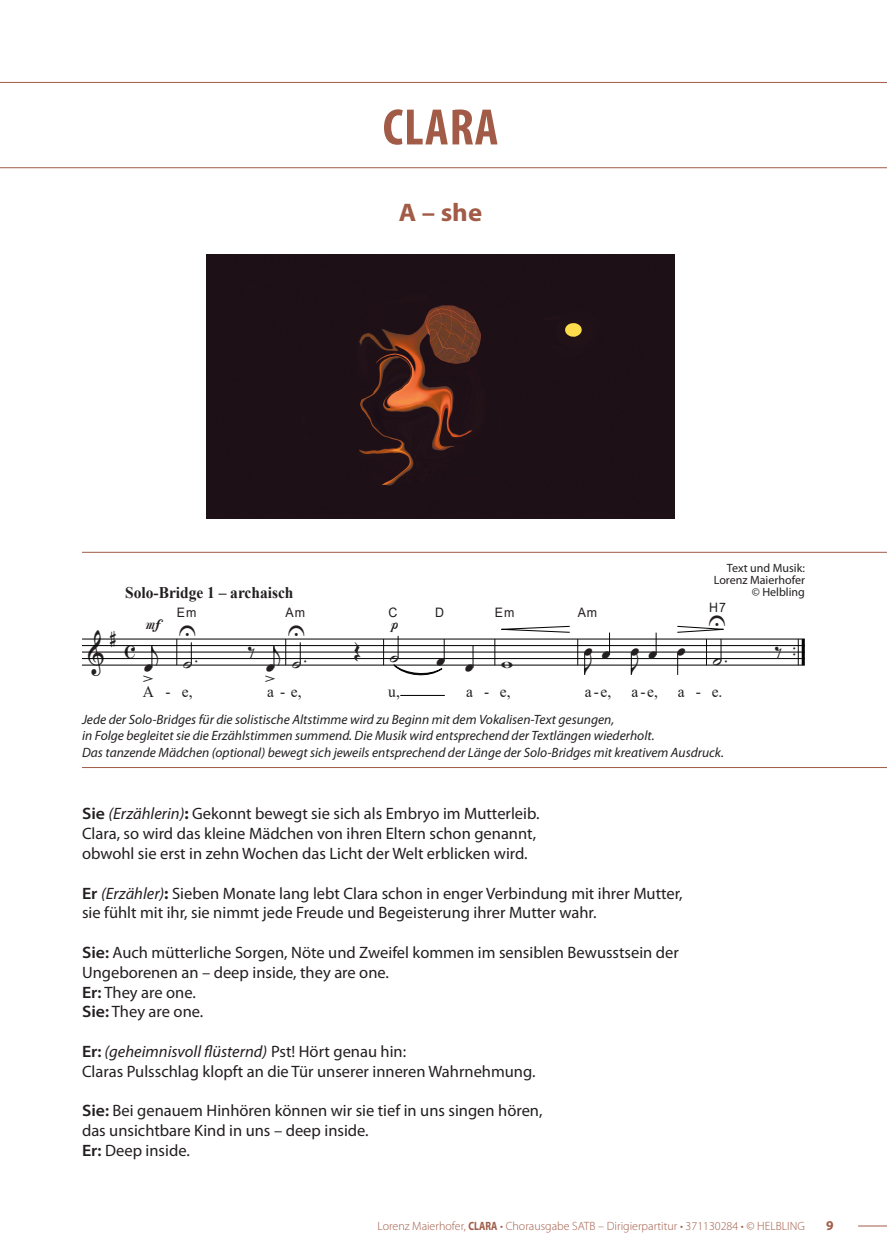
<style>
.page{position:relative;width:887px;height:1257px;background:#fff}
.page>*{position:absolute;margin:0;border:0;box-sizing:border-box;transform-origin:0 0}
.t1{font:700 condensed 51.6px "Myriad Pro";color:#a15b47}
.t2{font:25.95px "Susato F3";color:#231f20;scale:.95 1}
.t3{font:700 25.5px "Myriad Pro";color:#a15b47;scale:1.05 1}
.t4{font:21.6px "Susato F3";color:#231f20;scale:.95 1}
.t5{font:16.5px/19.8px "Myriad Pro";color:#231f20}
.t6{font:16.2px "Times New Roman";color:#231f20;scale:.95 1}
.t7{font:700 16.2px "Times New Roman";color:#231f20;scale:.95 1}
.t8{font:italic 13.5px/16.2px "Myriad Pro";color:#231f20}
.t9{font:700 13.5px "Myriad Pro";color:#a15b47}
.t10{font:13.05px "Arial";letter-spacing:.08em;color:#231f20;scale:.95 1}
.t11{font:300 12px "Myriad Pro";color:#a15b47}
.t12{font:12px/12px "Myriad Pro";color:#231f20;text-align:right}
.s1{font-weight:600;font-stretch:semi-expanded}
.s2{font-style:italic}
.s3{font-weight:700}
</style>
<div class="page">
<svg style="left:858px;top:1225px;width:29px;height:1px"></svg>
<hr style="left:0;top:167px;width:887px;height:1px;background:#a15b47">
<hr style="left:0;top:82px;width:887px;height:1px;background:#a15b47">
<svg style="left:176px;top:640px;width:1px;height:25px"></svg>
<svg style="left:285px;top:640px;width:1px;height:25px"></svg>
<svg style="left:383px;top:640px;width:1px;height:25px"></svg>
<svg style="left:494px;top:640px;width:1px;height:25px"></svg>
<svg style="left:577px;top:640px;width:1px;height:25px"></svg>
<svg style="left:706px;top:640px;width:1px;height:25px"></svg>
<hr style="left:802px;top:639px;width:3px;height:26px;background:#040503">
<svg style="left:798px;top:640px;width:1px;height:25px"></svg>
<hr style="left:82px;top:639px;width:723px;height:1px;background:#040503">
<hr style="left:82px;top:645px;width:723px;height:1px;background:#040503">
<hr style="left:82px;top:652px;width:723px;height:1px;background:#040503">
<hr style="left:82px;top:658px;width:723px;height:1px;background:#040503">
<hr style="left:82px;top:665px;width:723px;height:1px;background:#040503">
<svg style="left:501px;top:625px;width:69px;height:8px"></svg>
<svg style="left:677px;top:625px;width:47px;height:8px"></svg>
<svg style="left:152px;top:646px;width:1px;height:22px"></svg>
<svg style="left:191px;top:642px;width:1px;height:22px"></svg>
<svg style="left:274px;top:646px;width:1px;height:22px"></svg>
<svg style="left:300px;top:642px;width:1px;height:22px"></svg>
<svg style="left:473px;top:646px;width:1px;height:22px"></svg>
<svg style="left:584px;top:653px;width:1px;height:22px"></svg>
<svg style="left:609px;top:633px;width:1px;height:22px"></svg>
<svg style="left:631px;top:653px;width:1px;height:22px"></svg>
<svg style="left:656px;top:633px;width:1px;height:22px"></svg>
<svg style="left:677px;top:653px;width:1px;height:22px"></svg>
<svg style="left:721px;top:639px;width:1px;height:22px"></svg>
<svg style="left:394px;top:636px;width:51px;height:40px"></svg>
<hr style="left:400px;top:695px;width:45px;height:1px;background:#040503">
<hr style="left:82px;top:552px;width:805px;height:1px;background:#a15b47">
<hr style="left:82px;top:767px;width:805px;height:1px;background:#a15b47">
<div style="left:206px;top:255px;width:469px;height:263px;background:#1d1016"></div>
<h1 class="t1" style="left:383px;top:99px;width:45px">CLARA</h1>
<h3 class="t3" style="left:399px;top:198px;width:81px">A – she</h3>
<h2 class="t2" style="left:88px;top:634px;width:18px">&amp;</h2>
<h2 class="t2" style="left:110px;top:615px;width:8px">#</h2>
<p class="t12" style="left:714px;top:562px;width:93px">Text und Musik:<br>Lorenz Maierhofer © Helbling</p>
<p class="t7" style="left:125px;top:581px;width:179px">Solo-Bridge 1 – archaisch</p>
<h3 class="t4" style="left:145px;top:609px;width:20px">F</h3>
<h2 class="t2" style="left:183px;top:639px;width:18px">˙.</h2>
<p class="t10" style="left:709px;top:598px;width:19px">H7</p>
<p class="t10" style="left:388px;top:603px;width:11px">C</p>
<p class="t10" style="left:435px;top:603px;width:11px">D</p>
<h3 class="t4" style="left:390px;top:609px;width:10px">p</h3>
<p class="t10" style="left:177px;top:603px;width:22px">Em</p>
<p class="t10" style="left:286px;top:603px;width:22px">Am</p>
<p class="t10" style="left:495px;top:603px;width:22px">Em</p>
<p class="t10" style="left:578px;top:603px;width:22px">Am</p>
<h2 class="t2" style="left:709px;top:601px;width:18px">U</h2>
<h2 class="t2" style="left:180px;top:612px;width:18px">U</h2>
<h2 class="t2" style="left:289px;top:612px;width:18px">U</h2>
<h2 class="t2" style="left:354px;top:628px;width:8px">Œ</h2>
<h2 class="t2" style="left:248px;top:628px;width:37px">‰ j</h2>
<h2 class="t2" style="left:267px;top:644px;width:10px">œ</h2>
<h2 class="t2" style="left:152px;top:628px;width:10px">j</h2>
<h2 class="t2" style="left:793px;top:631px;width:6px">.</h2>
<h2 class="t2" style="left:145px;top:644px;width:10px">œ</h2>
<p class="t6" style="left:143px;top:680px;width:13px">A</p>
<h2 class="t2" style="left:125px;top:628px;width:12px">c</h2>
<h2 class="t2" style="left:793px;top:625px;width:6px">.</h2>
<h2 class="t2" style="left:775px;top:628px;width:8px">‰</h2>
<h2 class="t2" style="left:631px;top:628px;width:58px">œœ œ</h2>
<p class="t6" style="left:585px;top:680px;width:107px">ae, ae, a</p>
<h2 class="t2" style="left:584px;top:629px;width:28px">œ œ</h2>
<h2 class="t2" style="left:631px;top:644px;width:10px">J</h2>
<h2 class="t2" style="left:584px;top:644px;width:10px">J</h2>
<h2 class="t2" style="left:390px;top:634px;width:10px">˙</h2>
<h2 class="t2" style="left:437px;top:641px;width:40px">œ œ</h2>
<p class="t6" style="left:388px;top:680px;width:14px">u,</p>
<p class="t6" style="left:466px;top:680px;width:9px">a</p>
<h2 class="t2" style="left:713px;top:638px;width:17px">˙.</h2>
<h2 class="t2" style="left:292px;top:639px;width:17px">˙.</h2>
<h2 class="t2" style="left:501px;top:641px;width:13px">w</h2>
<p class="t6" style="left:500px;top:680px;width:13px">e,</p>
<h2 class="t2" style="left:144px;top:658px;width:12px">&gt;</h2>
<h2 class="t2" style="left:266px;top:658px;width:12px">&gt;</h2>
<p class="t6" style="left:182px;top:680px;width:13px">e,</p>
<p class="t6" style="left:267px;top:680px;width:38px">a - e,</p>
<p class="t6" style="left:712px;top:680px;width:13px">e.</p>
<p class="t6" style="left:166px;top:680px;width:7px">-</p>
<p class="t6" style="left:484px;top:680px;width:7px">-</p>
<p class="t6" style="left:594px;top:680px;width:7px">-</p>
<p class="t6" style="left:640px;top:680px;width:7px">-</p>
<p class="t6" style="left:696px;top:680px;width:7px">-</p>
<p class="t8" style="left:82px;top:712px;width:643px">Jede der Solo-Bridges für die solistische Altstimme wird zu Beginn mit dem Vokalisen-Text gesungen,<br>in Folge begleitet sie die Erzählstimmen summend. Die Musik wird entsprechend der Textlängen wiederholt.<br>Das tanzende Mädchen (optional) bewegt sich jeweils entsprechend der Länge der Solo-Bridges mit kreativem Ausdruck.</p>
<p class="t5" style="left:82px;top:804px;width:459px"><span class="s1">Sie</span> <span class="s2">(Erzählerin)</span><span class="s3">:</span> Gekonnt bewegt sie sich als Embryo im Mutterleib.<br>Clara, so wird das kleine Mädchen von ihren Eltern schon genannt, obwohl sie erst in zehn Wochen das Licht der Welt erblicken wird.</p>
<p class="t5" style="left:82px;top:883px;width:602px"><span class="s1">Er</span> <span class="s2">(Erzähler)</span><span class="s3">:</span> Sieben Monate lang lebt Clara schon in enger Verbindung mit ihrer Mutter, sie fühlt mit ihr, sie nimmt jede Freude und Begeisterung ihrer Mutter wahr.</p>
<p class="t5" style="left:82px;top:943px;width:598px"><span class="s1">Sie:</span> Auch mütterliche Sorgen, Nöte und Zweifel kommen im sensiblen Bewusstsein der Ungeborenen an – deep inside, they are one.<br><span class="s1">Er:</span> They are one.<br><span class="s1">Sie:</span> They are one.</p>
<p class="t5" style="left:82px;top:1042px;width:455px"><span class="s1">Er:</span> <span class="s2">(geheimnisvoll flüsternd)</span> Pst! Hört genau hin:<br>Claras Pulsschlag klopft an die Tür unserer inneren Wahrnehmung.</p>
<p class="t5" style="left:82px;top:1101px;width:462px"><span class="s1">Sie:</span> Bei genauem Hinhören können wir sie tief in uns singen hören, das unsichtbare Kind in uns – deep inside.<br><span class="s1">Er:</span> Deep inside.</p>
<p class="t11" style="left:378px;top:1219px;width:429px">Lorenz Maierhofer, <span class="s3">CLARA</span> • Chorausgabe SATB – Dirigierpartitur • 371130284 • © HELBLING</p>
<p class="t9" style="left:826px;top:1217px;width:9px">9</p>
</div>
